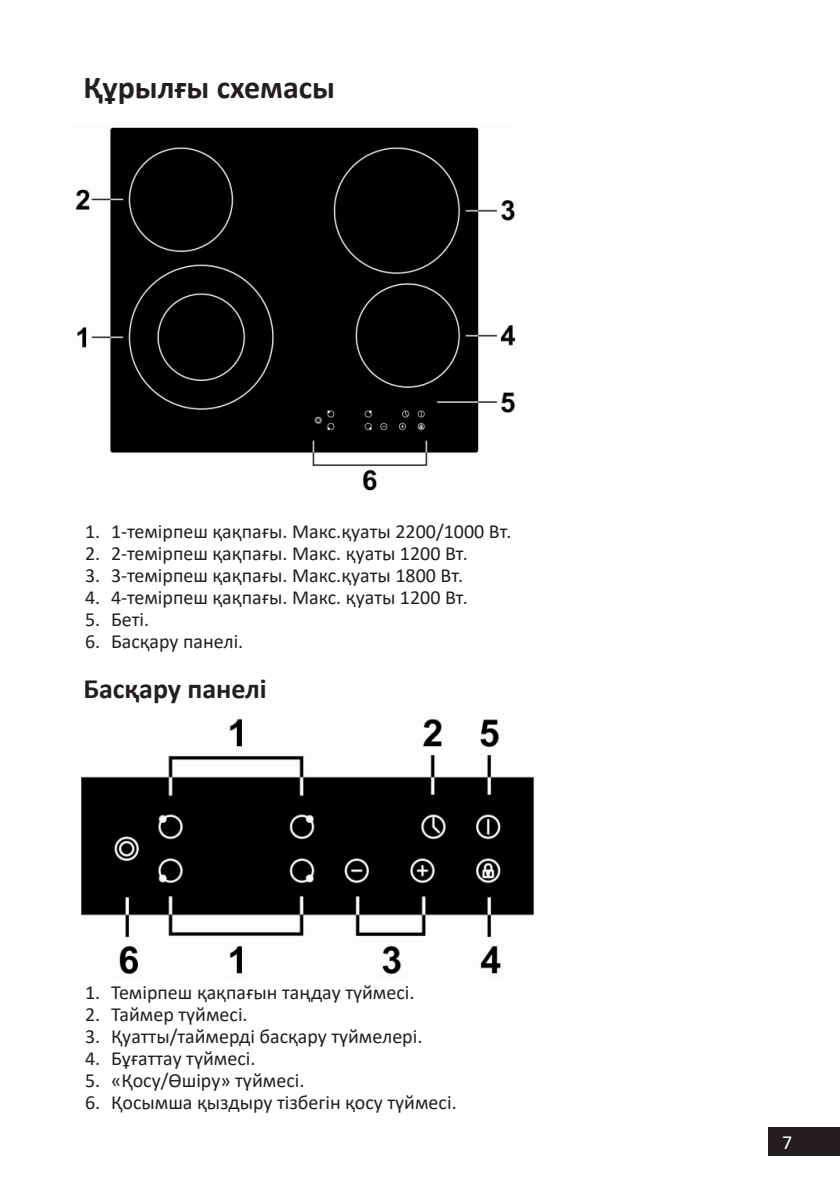
<style>
.page{position:relative;width:840px;height:1191px;background:#fff}
.page>*{position:absolute;margin:0;border:0;box-sizing:border-box;transform-origin:0 0}
.Заголовок_16{font:700 32px "Calibri";color:#231f20}
.Заголовок_14{font:700 28px "Calibri";color:#231f20}
.t1{font:20px "Calibri";color:#231f20}
.t2{font:20px "Calibri";color:#fff}
</style>
<div class="page">
<div style="left:767px;top:1126px;width:72px;height:29px;background:#231f20"></div>
<img style="left:75px;top:127px;width:441px;height:364px">
<img style="left:81px;top:718px;width:453px;height:257px">
<p class="Заголовок_16" style="left:83px;top:64px;width:253px">Құрылғы схемасы</p>
<p class="t1" style="left:85px;top:517px;width:428px">1. 1-темірпеш қақпағы. Макс.қуаты 2200/1000 Вт.</p>
<p class="t1" style="left:85px;top:539px;width:384px">2. 2-темірпеш қақпағы. Макс. қуаты 1200 Вт.</p>
<p class="t1" style="left:85px;top:561px;width:379px">3. 3-темірпеш қақпағы. Макс.қуаты 1800 Вт.</p>
<p class="t1" style="left:85px;top:583px;width:384px">4. 4-темірпеш қақпағы. Макс. қуаты 1200 Вт.</p>
<p class="t1" style="left:85px;top:605px;width:65px">5. Беті.</p>
<p class="t1" style="left:85px;top:627px;width:159px">6. Басқару панелі.</p>
<p class="Заголовок_14" style="left:83px;top:669px;width:185px">Басқару панелі</p>
<p class="t1" style="left:85px;top:978px;width:331px">1. Темірпеш қақпағын таңдау түймесі.</p>
<p class="t1" style="left:85px;top:1000px;width:164px">2. Таймер түймесі.</p>
<p class="t1" style="left:85px;top:1022px;width:338px">3. Қуатты/таймерді басқару түймелері.</p>
<p class="t1" style="left:85px;top:1044px;width:172px">4. Бұғаттау түймесі.</p>
<p class="t1" style="left:85px;top:1066px;width:221px">5. «Қосу/Өшіру» түймесі.</p>
<p class="t1" style="left:85px;top:1088px;width:373px">6. Қосымша қыздыру тізбегін қосу түймесі.</p>
<p class="t2" style="left:781px;top:1128px;width:12px">7</p>
</div>
